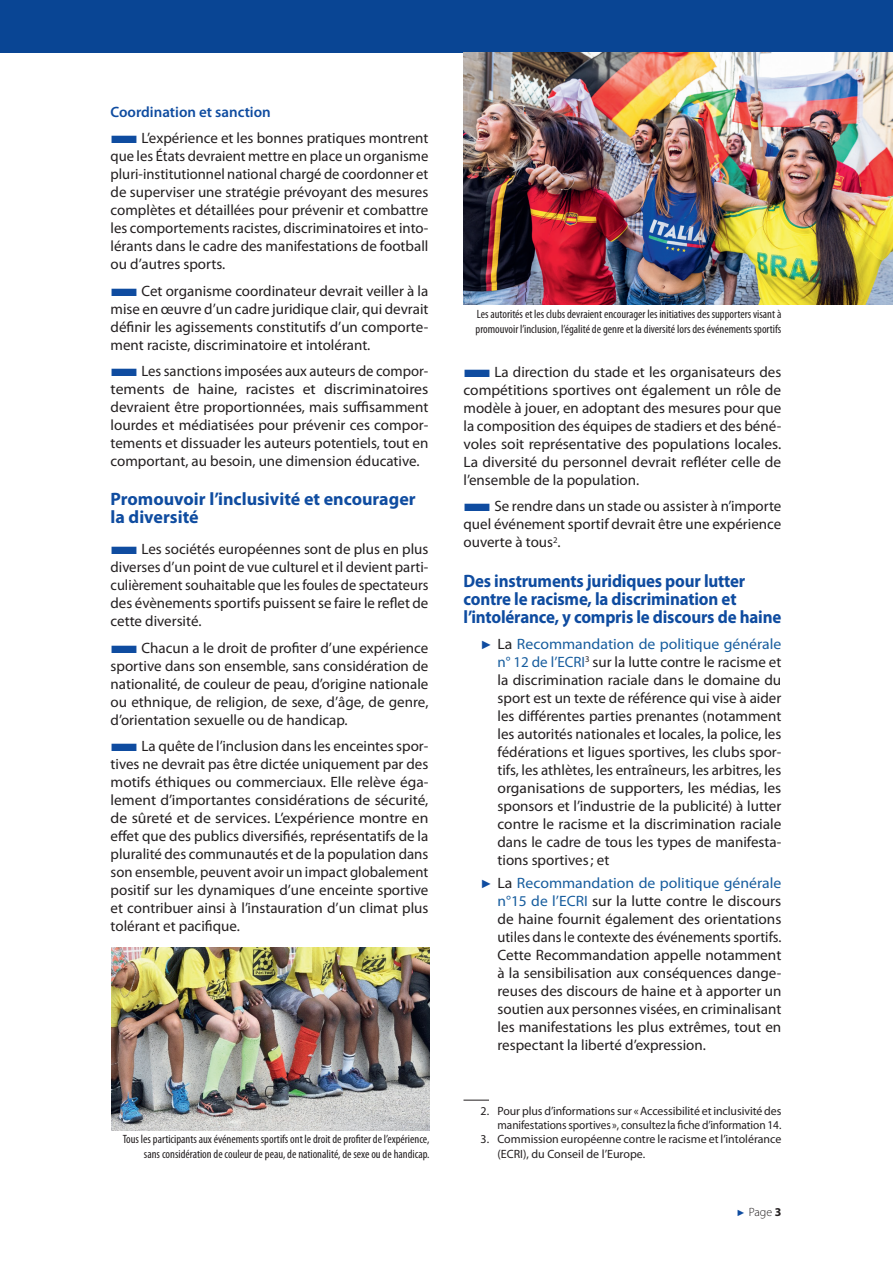
<style>
.page{position:relative;width:893px;height:1263px;background:#fff}
.page>*{position:absolute;margin:0;border:0;box-sizing:border-box;transform-origin:0 0}
.t1{font:700 18px/18px "Myriad Pro";letter-spacing:-.01em;color:#0f4ca0;scale:.94 1}
.t2{font:700 18px/18px "Myriad Pro";letter-spacing:-.01em;color:#0f4ca0}
.t3{font:15px/18px "Myriad Pro";color:#231f20;text-align:justify}
.t4{font:15px/18px "Myriad Pro";color:#231f20;text-align:justify;scale:1.05 1}
.t5{font:600 15px "Myriad Pro";color:#0f4ca0}
.t6{font:condensed 12px/14.4px "Myriad Pro";color:#231f20;text-align:right}
.t7{font:12px/14.4px "Myriad Pro";letter-spacing:-.005em;color:#231f20;text-align:right}
.t8{font:300 12px "Myriad Pro";color:#231f20}
.s1{color:#0f4ca0}
.s2{font-family:"Arial";font-size:12px;color:#0f4ca0}
.s3{color:#175d9e}
.s4{font-family:"Arial";font-weight:400;font-size:9px;color:#0f4ca0}
.s5{font-weight:700}
</style>
<div class="page">
<div style="left:0;top:0;width:893px;height:53px;background:#094594"></div>
<svg style="left:463px;top:1100px;width:26px;height:1px"></svg>
<img style="left:112px;top:947px;width:317px;height:183px">
<img style="left:463px;top:53px;width:430px;height:251px">
<p class="t5" style="left:111px;top:102px;width:162px">Coordination et sanction</p>
<p class="t3" style="left:111px;top:129px;width:319px"><span class="s1">■</span>L’expérience et les bonnes pratiques montrent que les États devraient mettre en place un organisme pluri-institutionnel national chargé de coordonner et de superviser une stratégie prévoyant des mesures complètes et détaillées pour prévenir et combattre les comportements racistes, discriminatoires et into&shy;lérants dans le cadre des manifestations de football ou d’autres sports.</p>
<p class="t3" style="left:111px;top:281px;width:319px"><span class="s1">■</span>Cet organisme coordinateur devrait veiller à la mise en œuvre d’un cadre juridique clair, qui devrait définir les agissements constitutifs d’un comporte&shy;ment raciste, discriminatoire et intolérant.</p>
<p class="t3" style="left:111px;top:362px;width:319px"><span class="s1">■</span>Les sanctions imposées aux auteurs de compor&shy;tements de haine, racistes et discriminatoires devraient être proportionnées, mais suffisamment lourdes et médiatisées pour prévenir ces compor&shy;tements et dissuader les auteurs potentiels, tout en comportant, au besoin, une dimension éducative.</p>
<p class="t2" style="left:111px;top:490px;width:307px">Promouvoir l’inclusivité et encourager la diversité</p>
<p class="t3" style="left:111px;top:540px;width:319px"><span class="s1">■</span>Les sociétés européennes sont de plus en plus diverses d’un point de vue culturel et il devient parti&shy;culièrement souhaitable que les foules de spectateurs des évènements sportifs puissent se faire le reflet de cette diversité.</p>
<p class="t3" style="left:111px;top:638px;width:319px"><span class="s1">■</span>Chacun a le droit de profiter d’une expérience sportive dans son ensemble, sans considération de nationalité, de couleur de peau, d’origine nationale ou ethnique, de religion, de sexe, d’âge, de genre, d’orientation sexuelle ou de handicap.</p>
<p class="t3" style="left:111px;top:737px;width:319px"><span class="s1">■</span>La quête de l’inclusion dans les enceintes spor&shy;tives ne devrait pas être dictée uniquement par des motifs éthiques ou commerciaux. Elle relève éga&shy;lement d’importantes considérations de sécurité, de sûreté et de services. L’expérience montre en effet que des publics diversifiés, représentatifs de la pluralité des communautés et de la population dans son ensemble, peuvent avoir un impact globalement positif sur les dynamiques d’une enceinte sportive et contribuer ainsi à l’instauration d’un climat plus tolérant et pacifique.</p>
<p class="t6" style="left:123px;top:1132px;width:308px">Tous les participants aux événements sportifs ont le droit de profiter de l’expérience, sans considération de couleur de peau, de nationalité, de sexe ou de handicap.</p>
<p class="t6" style="left:476px;top:307px;width:307px;text-align:left">Les autorités et les clubs devraient encourager les initiatives des supporters visant à promouvoir l’inclusion, l’égalité de genre et la diversité lors des événements sportifs</p>
<p class="t3" style="left:463px;top:363px;width:319px"><span class="s1">■</span>La direction du stade et les organisateurs des compétitions sportives ont également un rôle de modèle à jouer, en adoptant des mesures pour que la composition des équipes de stadiers et des béné&shy;voles soit représentative des populations locales.<br>La diversité du personnel devrait refléter celle de l’ensemble de la population.</p>
<p class="t3" style="left:463px;top:497px;width:319px"><span class="s1">■</span>Se rendre dans un stade ou assister à n’importe quel événement sportif devrait être une expérience ouverte à tous<sup>2</sup>.</p>
<p class="t1" style="left:463px;top:571px;width:340px">Des instruments juridiques pour lutter contre le racisme, la discrimination et l’intolérance, y compris le discours de haine</p>
<p class="t4" style="left:497px;top:635px;width:272px;text-indent:-17px"><span class="s2">►</span> La <span class="s3">Recommandation de politique générale n° 12 de l’ECRI</span><sup>3</sup> sur la lutte contre le racisme et la discrimination raciale dans le domaine du sport est un texte de référence qui vise à aider les différentes parties prenantes (notamment les autorités nationales et locales, la police, les fédérations et ligues sportives, les clubs spor&shy;tifs, les athlètes, les entraîneurs, les arbitres, les organisations de supporters, les médias, les sponsors et l’industrie de la publicité) à lutter contre le racisme et la discrimination raciale dans le cadre de tous les types de manifesta&shy;tions sportives; et</p>
<p class="t4" style="left:497px;top:873px;width:272px;text-indent:-17px"><span class="s2">►</span> La <span class="s3">Recommandation de politique générale n°15 de l’ECRI</span> sur la lutte contre le discours de haine fournit également des orientations utiles dans le contexte des événements sportifs.<br>Cette Recommandation appelle notamment à la sensibilisation aux conséquences dange&shy;reuses des discours de haine et à apporter un soutien aux personnes visées, en criminalisant les manifestations les plus extrêmes, tout en respectant la liberté d’expression.</p>
<p class="t7" style="left:480px;top:1103px;width:302px">2. Pour plus d’informations sur «Accessibilité et inclusivité des manifestations sportives », consultez la fiche d’information 14.</p>
<p class="t7" style="left:497px;top:1132px;width:285px;text-align:left;text-indent:-17px">3. Commission européenne contre le racisme et l’intolérance (ECRI), du Conseil de l’Europe.</p>
<p class="t8" style="left:737px;top:1205px;width:46px"><span class="s4">►</span> Page <span class="s5">3</span></p>
</div>
